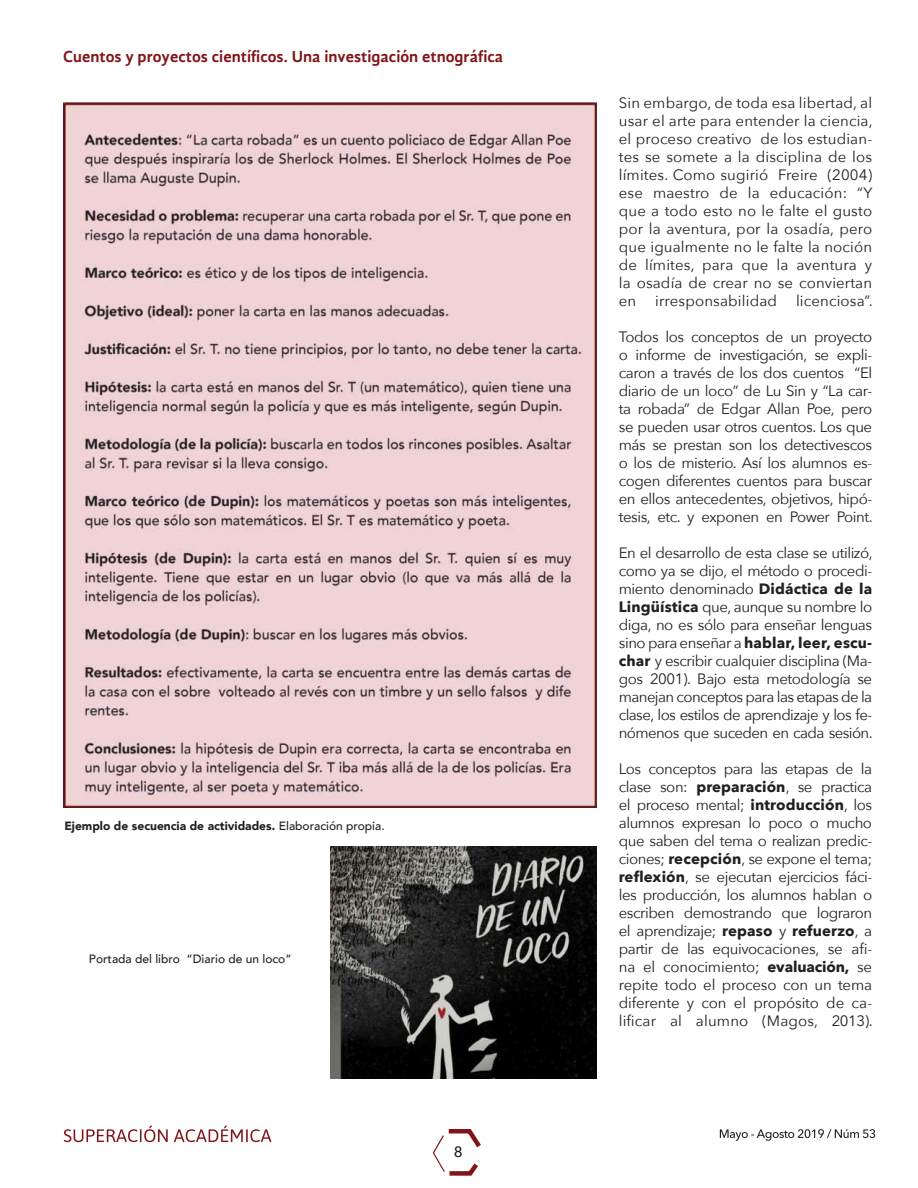
<style>
.page{position:relative;width:918px;height:1188px;background:#fff}
.page>*{position:absolute;margin:0;border:0;box-sizing:border-box;transform-origin:0 0}
.t1{font:700 16.5px "Gandhi Sans";color:#821417}
.t2{font:15px/18px "Avenir Next";letter-spacing:-.01em;color:#231f20;text-align:justify}
.t3{font:15px "Avenir Next";letter-spacing:.01em;color:#231f20}
.t4{font:500 15px "Avenir Next";color:#231f20}
.t5{font:900 12px "Avenir";color:#231f20}
.t6{font:500 12px "Avenir";color:#231f20}
.s1{font-weight:500}
.s2{font-weight:700}
</style>
<div class="page">
<svg style="left:433px;top:1129px;width:48px;height:47px"></svg>
<img style="left:330px;top:847px;width:267px;height:231px">
<svg style="left:720px;top:1129px;width:155px;height:12px"></svg>
<svg style="left:64px;top:1126px;width:207px;height:16px"></svg>
<img style="left:64px;top:102px;width:533px;height:706px">
<p class="t1" style="left:63px;top:47px;width:442px">Cuentos y proyectos científicos. Una investigación etnográfica</p>
<p class="t5" style="left:64px;top:815px;width:322px">Ejemplo de secuencia de actividades. <span class="s1">Elaboración propia.</span></p>
<p class="t6" style="left:89px;top:948px;width:204px">Portada del libro “Diario de un loco”</p>
<p class="t4" style="left:454px;top:1139px;width:10px">8</p>
<p class="t2" style="left:619px;top:93px;width:255px">Sin embargo, de toda esa libertad, al usar el arte para entender la ciencia, el proceso creativo de los estudian&shy;tes se somete a la disciplina de los límites. Como sugirió Freire (2004) ese maestro de la educación: “Y que a todo esto no le falte el gusto por la aventura, por la osadía, pero que igualmente no le falte la noción de límites, para que la aventura y la osadía de crear no se conviertan en</p>
<p class="t3" style="left:655px;top:288px;width:123px">irresponsabilidad</p>
<p class="t3" style="left:796px;top:288px;width:78px">licenciosa”.</p>
<p class="t2" style="left:619px;top:327px;width:255px">Todos los conceptos de un proyecto o informe de investigación, se expli&shy;caron a través de los dos cuentos “El diario de un loco” de Lu Sin y “La car&shy;ta robada” de Edgar Allan Poe, pero se pueden usar otros cuentos. Los que más se prestan son los detectivescos o los de misterio. Así los alumnos es&shy;cogen diferentes cuentos para buscar en ellos antecedentes, objetivos, hipó&shy;tesis, etc. y exponen en Power Point.</p>
<p class="t2" style="left:619px;top:543px;width:255px">En el desarrollo de esta clase se utilizó, como ya se dijo, el método o procedi&shy;miento denominado <span class="s2">Didáctica de la Lingüística</span> que, aunque su nombre lo diga, no es sólo para enseñar lenguas sino para enseñar a <span class="s2">hablar, leer, escu&shy;char</span> y escribir cualquier disciplina (Ma&shy;gos 2001). Bajo esta metodología se manejan conceptos para las etapas de la clase, los estilos de aprendizaje y los fe&shy;nómenos que suceden en cada sesión.</p>
<p class="t2" style="left:619px;top:759px;width:255px">Los conceptos para las etapas de la clase son: <span class="s2">preparación</span>, se practica el proceso mental; <span class="s2">introducción</span>, los alumnos expresan lo poco o mucho que saben del tema o realizan predic&shy;ciones; <span class="s2">recepción</span>, se expone el tema; <span class="s2">reflexión</span>, se ejecutan ejercicios fáci&shy;les producción, los alumnos hablan o escriben demostrando que lograron el aprendizaje; <span class="s2">repaso</span> y <span class="s2">refuerzo</span>, a partir de las equivocaciones, se afi&shy;na el conocimiento; <span class="s2">evaluación,</span> se repite todo el proceso con un tema diferente y con el propósito de ca&shy;lificar al alumno (Magos, 2013).</p>
</div>
